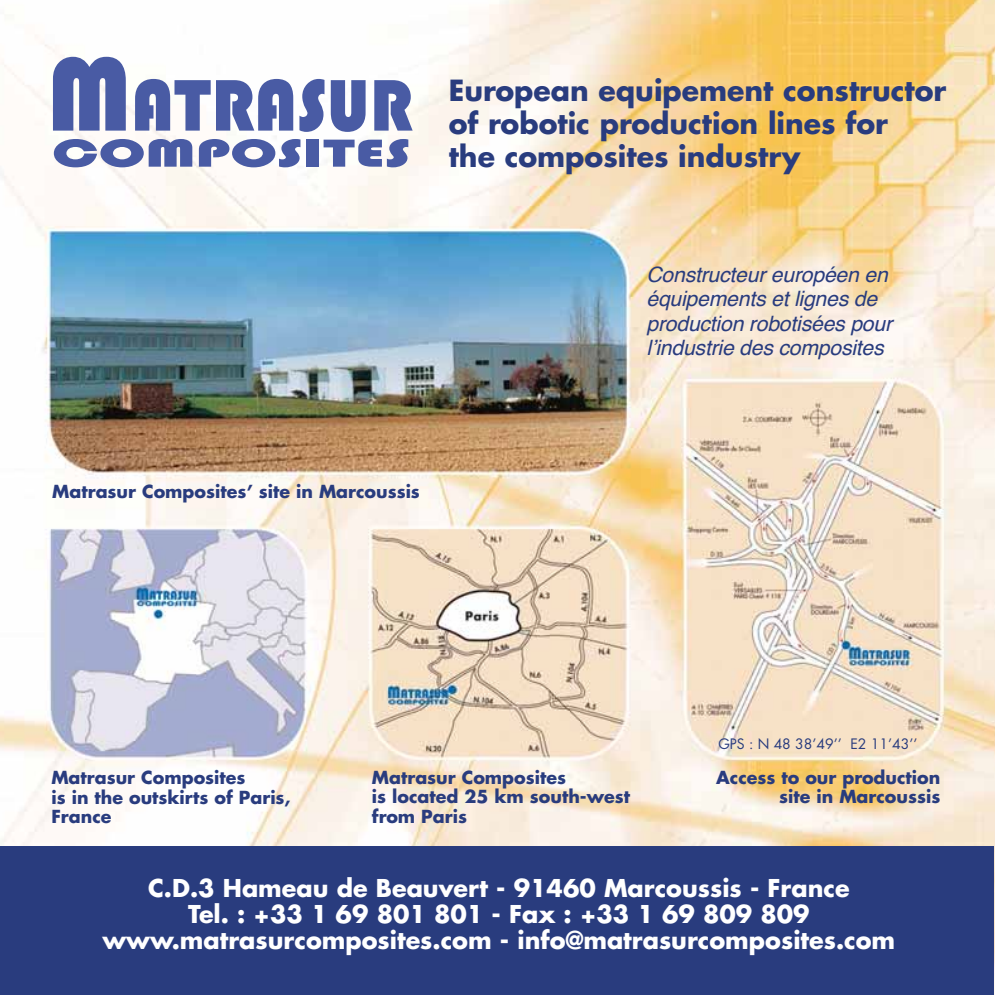
<style>
.page{position:relative;width:995px;height:995px;background:#fff}
.page>*{position:absolute;margin:0;border:0;box-sizing:border-box;transform-origin:0 0}
.t1{font:75.6px "Bauhaus 93+VZCBCS";color:#495ba4;scale:.95 1}
.t2{font:40.43px "Bauhaus 93+VZCBCS";color:#495ba4;scale:1.53 1}
.t3{font:700 28.35px/32.6px "Futura";color:#293c7e}
.t4{font:700 23.97px/26.2px "Futura";color:#fff;text-align:center}
.t5{font:italic 21.18px/24.2px "Helvetica";letter-spacing:-.01em;color:#293c7e}
.t6{font:700 17.5px/19.2px "Futura";color:#293c7e}
.t7{font:14px "Futura";color:#293c7e}
.s1{font-size:107.98px}
</style>
<div class="page">
<img style="left:0;top:0;width:994px;height:994px">
<div style="left:0;top:845px;width:993px;height:149px;background:#293c7e"></div>
<h1 class="t1" style="left:47px;top:60px;width:386px"><span class="s1">M</span>ATRASUR</h1>
<h2 class="t2" style="left:52px;top:129px;width:235px">COMPOSITES</h2>
<h3 class="t3" style="left:448px;top:74px;width:499px">European equipement constructor of robotic production lines for<br>the composites industry</h3>
<p class="t5" style="left:646px;top:264px;width:247px">Constructeur européen en équipements et lignes de production robotisées pour lʼindustrie des composites</p>
<p class="t6" style="left:52px;top:481px;width:369px">Matrasur Composites’ site in Marcoussis</p>
<p class="t7" style="left:718px;top:734px;width:200px">GPS : N 48 38’49’’ E2 11’43’’</p>
<p class="t6" style="left:51px;top:767px;width:240px">Matrasur Composites<br>is in the outskirts of Paris,<br>France</p>
<p class="t6" style="left:372px;top:767px;width:259px">Matrasur Composites<br>is located 25 km south-west from Paris</p>
<p class="t6" style="left:716px;top:767px;width:225px;text-align:right">Access to our production site in Marcoussis</p>
<h3 class="t4" style="left:102px;top:874px;width:793px">C.D.3 Hameau de Beauvert - 91460 Marcoussis - France<br>Tel. : +33 1 69 801 801 - Fax : +33 1 69 809 809 www.matrasurcomposites.com - info@matrasurcomposites.com</h3>
</div>
